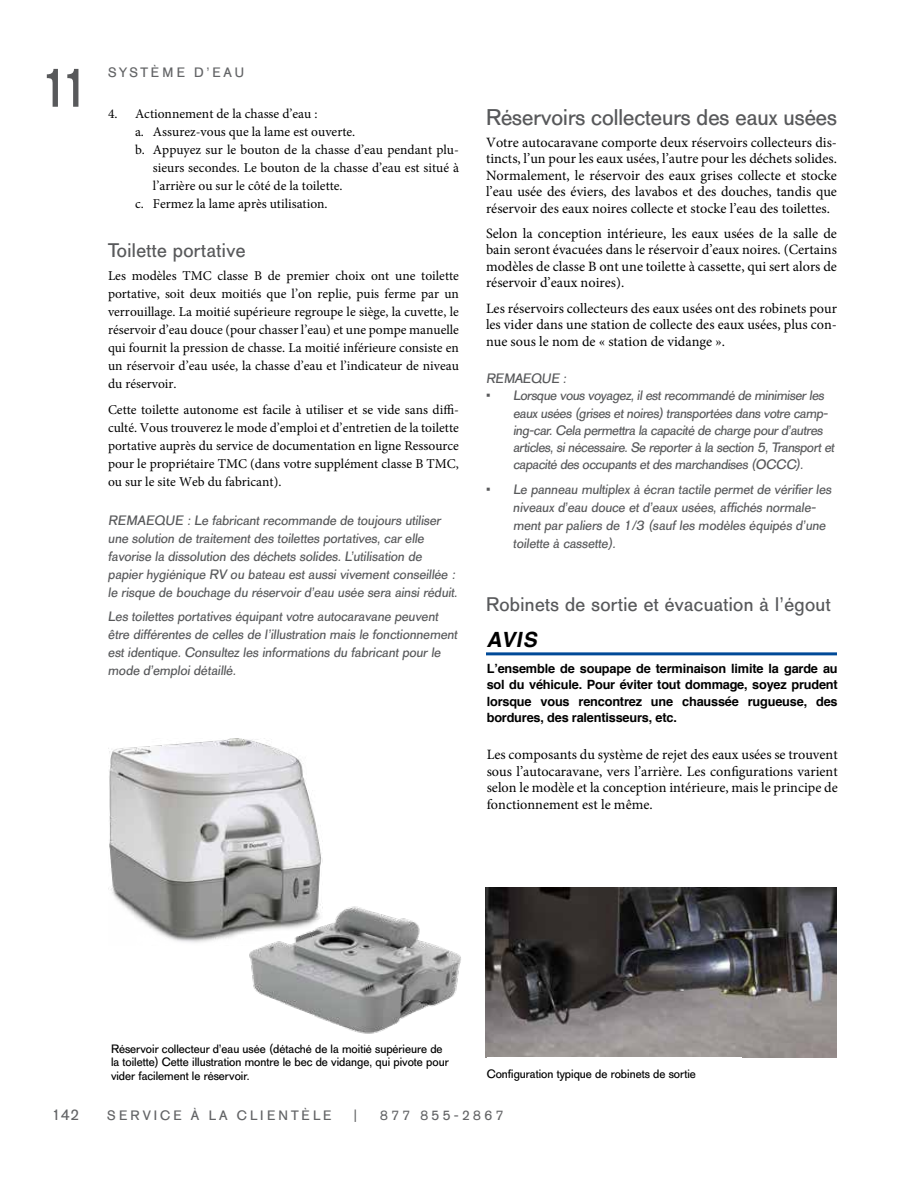
<style>
.page{position:relative;width:918px;height:1188px;background:#fff}
.page>*{position:absolute;margin:0;border:0;box-sizing:border-box;transform-origin:0 0}
.t1{font:54px "AG Old Face";color:#58595b}
.t2{font:22.5px "AG Old Face";color:#58595b}
.t3{font:italic 700 21px "Helvetica";color:#000}
.t4{font:19.5px "AG Old Face";letter-spacing:.02em;color:#58595b}
.t5{font:15px "AG Old Face";color:#636466}
.t6{font:14.25px/16.5px "Minion Pro";color:#000;text-align:justify}
.t7{font:13.5px/18px "AG Old Face";color:#58595b}
.t8{font:13.5px/18px "Minion Pro";color:#000;text-align:justify}
.t9{font:13.5px "AG Old Face";letter-spacing:.21em;color:#636466}
.t10{font:13.5px "AG Old Face";letter-spacing:.23em;color:#636466}
.t11{font:700 12.75px/16.5px "Helvetica";letter-spacing:-.015em;color:#000;text-align:justify}
.t12{font:12px/13.5px "AG Old Face";color:#000}
</style>
<div class="page">
<img style="left:485px;top:888px;width:352px;height:169px">
<img style="left:108px;top:739px;width:214px;height:204px">
<img style="left:245px;top:898px;width:216px;height:136px">
<hr style="left:486px;top:652px;width:351px;height:3px;background:#004a98">
<h1 class="t1" style="left:37px;top:57px;width:56px">11</h1>
<p class="t9" style="left:108px;top:65px;width:138px">SYSTÈME D’EAU</p>
<p class="t8" style="left:108px;top:105px;width:211px">4. Actionnement de la chasse d’eau :</p>
<p class="t8" style="left:135px;top:123px;width:222px">a. Assurez-vous que la lame est ouverte.</p>
<p class="t8" style="left:135px;top:141px;width:325px">b. Appuyez sur le bouton de la chasse d’eau pendant plu-</p>
<p class="t8" style="left:153px;top:159px;width:308px">sieurs secondes. Le bouton de la chasse d’eau est situé à</p>
<p class="t8" style="left:153px;top:177px;width:191px">l’arrière ou sur le côté de la toilette.</p>
<p class="t8" style="left:135px;top:195px;width:194px">c. Fermez la lame après utilisation.</p>
<h3 class="t4" style="left:108px;top:239px;width:139px">Toilette portative</h3>
<p class="t8" style="left:108px;top:266px;width:353px">Les modèles TMC classe B de premier choix ont une toilette portative, soit deux moitiés que l’on replie, puis ferme par un verrouillage. La moitié supérieure regroupe le siège, la cuvette, le réservoir d’eau douce (pour chasser l’eau) et une pompe manuelle qui fournit la pression de chasse. La moitié inférieure consiste en un réservoir d’eau usée, la chasse d’eau et l’indicateur de niveau du réservoir.</p>
<p class="t8" style="left:108px;top:401px;width:353px">Cette toilette autonome est facile à utiliser et se vide sans diffi&shy;culté. Vous trouverez le mode d’emploi et d’entretien de la toilette portative auprès du service de documentation en ligne Ressource pour le propriétaire TMC (dans votre supplément classe B TMC, ou sur le site Web du fabricant).</p>
<p class="t7" style="left:108px;top:511px;width:353px">REMAEQUE : Le fabricant recommande de toujours utiliser une solution de traitement des toilettes portatives, car elle favorise la dissolution des déchets solides. L’utilisation de papier hygiénique RV ou bateau est aussi vivement conseillée : le risque de bouchage du réservoir d’eau usée sera ainsi réduit.</p>
<p class="t7" style="left:108px;top:608px;width:353px">Les toilettes portatives équipant votre autocaravane peuvent être différentes de celles de l’illustration mais le fonctionnement est identique. Consultez les informations du fabricant pour le mode d’emploi détaillé.</p>
<h2 class="t2" style="left:486px;top:104px;width:353px">Réservoirs collecteurs des eaux usées</h2>
<p class="t6" style="left:486px;top:134px;width:353px">Votre autocaravane comporte deux réservoirs collecteurs dis&shy;tincts, l’un pour les eaux usées, l’autre pour les déchets solides.<br>Normalement, le réservoir des eaux grises collecte et stocke l’eau usée des éviers, des lavabos et des douches, tandis que réservoir des eaux noires collecte et stocke l’eau des toilettes.</p>
<p class="t6" style="left:486px;top:225px;width:353px">Selon la conception intérieure, les eaux usées de la salle de bain seront évacuées dans le réservoir d’eaux noires. (Certains modèles de classe B ont une toilette à cassette, qui sert alors de réservoir d’eaux noires).</p>
<p class="t6" style="left:486px;top:300px;width:353px">Les réservoirs collecteurs des eaux usées ont des robinets pour les vider dans une station de collecte des eaux usées, plus con&shy;nue sous le nom de « station de vidange ».</p>
<p class="t7" style="left:486px;top:370px;width:84px">REMAEQUE :</p>
<p class="t7" style="left:513px;top:387px;width:325px;line-height:17.2px;text-indent:-27px">• Lorsque vous voyagez, il est recommandé de minimiser les eaux usées (grises et noires) transportées dans votre camp&shy;ing-car. Cela permettra la capacité de charge pour d’autres articles, si nécessaire. Se reporter à la section 5, Transport et capacité des occupants et des marchandises (OCCC).</p>
<p class="t7" style="left:513px;top:481px;width:322px;text-indent:-27px">• Le panneau multiplex à écran tactile permet de vérifier les niveaux d’eau douce et d’eaux usées, affichés normale&shy;ment par paliers de 1/3 (sauf les modèles équipés d’une toilette à cassette).</p>
<h3 class="t4" style="left:486px;top:593px;width:346px">Robinets de sortie et évacuation à l’égout</h3>
<h3 class="t3" style="left:486px;top:620px;width:58px">AVIS</h3>
<p class="t11" style="left:487px;top:659px;width:353px">L’ensemble de soupape de terminaison limite la garde au sol du véhicule. Pour éviter tout dommage, soyez prudent lorsque vous rencontrez une chaussée rugueuse, des bordures, des ralentisseurs, etc.</p>
<p class="t6" style="left:487px;top:747px;width:353px">Les composants du système de rejet des eaux usées se trouvent sous l’autocaravane, vers l’arrière. Les configurations varient selon le modèle et la conception intérieure, mais le principe de fonctionnement est le même.</p>
<p class="t5" style="left:51px;top:1106px;width:30px">142</p>
<p class="t12" style="left:111px;top:1042px;width:339px">Réservoir collecteur d’eau usée (détaché de la moitié supérieure de la toilette) Cette illustration montre le bec de vidange, qui pivote pour vider facilement le réservoir.</p>
<p class="t12" style="left:487px;top:1067px;width:211px">Configuration typique de robinets de sortie</p>
<p class="t10" style="left:107px;top:1108px;width:226px">SERVICE À LA CLIENTÈLE</p>
<p class="t9" style="left:354px;top:1108px;width:5px">|</p>
<p class="t9" style="left:380px;top:1108px;width:126px">877 855-2867</p>
</div>
